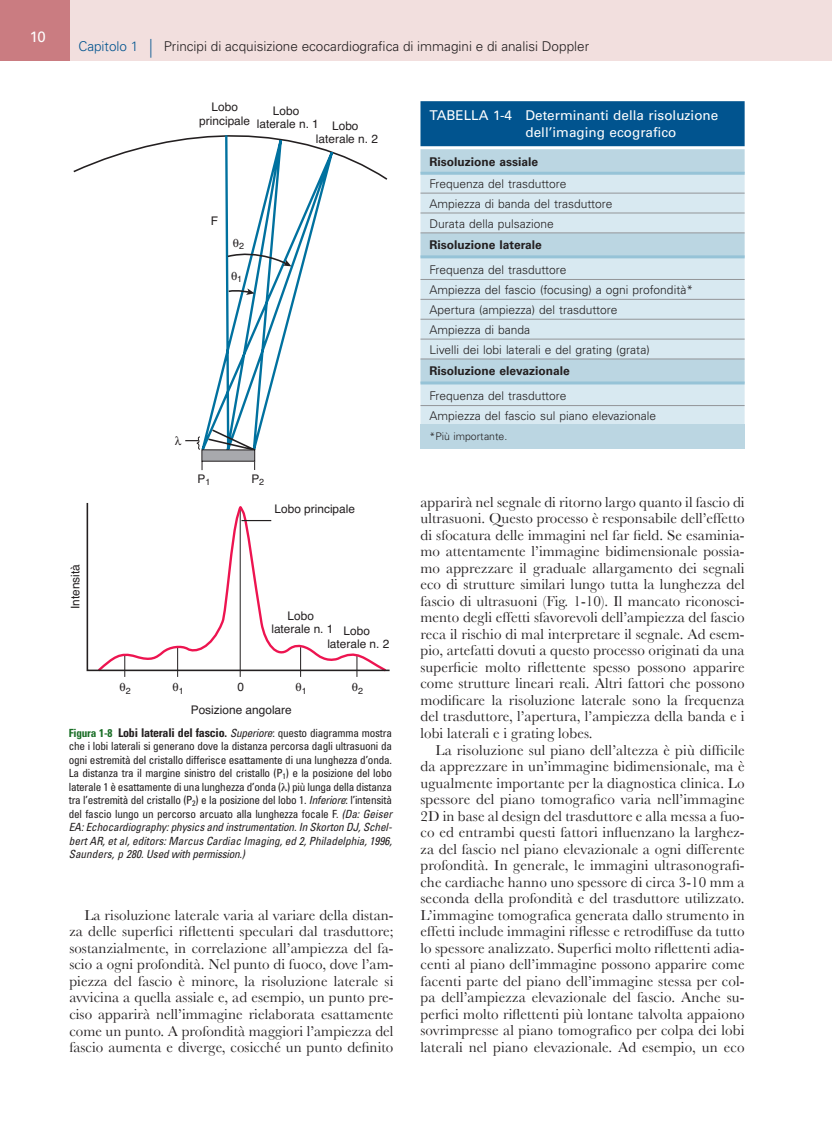
<style>
.page{position:relative;width:832px;height:1130px;background:#fff}
.page>*{position:absolute;margin:0;border:0;box-sizing:border-box;transform-origin:0 0}
.t1{font:15px/16.5px "Baskerville";letter-spacing:.005em;color:#231f20;text-align:justify}
.t2{font:15px "Univers";color:#fff}
.t3{font:300 13.5px "Univers";color:#231f20}
.t4{font:13.5px/17.2px "Univers";color:#fff}
.t5{font:300 12px/19.8px "Univers";color:#231f20}
.t6{font:700 condensed 12px "Univers";letter-spacing:-.02em;color:#231f20}
.t7{font:700 12px "Univers";color:#231f20}
.t8{font:11.85px/13.4px "Helvetica";color:#231f20;text-align:center}
.t9{font:condensed 11.25px/13.5px "Univers";letter-spacing:-.02em;color:#231f20}
.t10{font:300 10.5px "Univers";color:#231f20}
.t11{font:8.85px "Helvetica";color:#231f20}
.s1{color:#01548f}
.s2{font-size:18.75px;color:#01548f}
.s3{font-size:11.25px;color:#196e26}
.s4{font-weight:400;font-style:italic;font-size:11.25px}
.s5{font-weight:400;font-size:11.25px}
.s6{font-style:italic}
</style>
<div class="page">
<div style="left:6px;top:0;width:824px;height:61px;background:#f2dfde"></div>
<div style="left:0;top:0;width:69px;height:61px;background:#ca7c81"></div>
<hr style="left:830px;top:0;width:2px;height:61px;background:#f2dfde">
<svg style="left:73px;top:137px;width:315px;height:43px"></svg>
<svg style="left:193px;top:135px;width:149px;height:314px"></svg>
<svg style="left:227px;top:288px;width:28px;height:7px"></svg>
<svg style="left:207px;top:428px;width:62px;height:21px"></svg>
<svg style="left:201px;top:449px;width:55px;height:22px"></svg>
<svg style="left:86px;top:502px;width:303px;height:170px"></svg>
<svg style="left:124px;top:656px;width:1px;height:20px"></svg>
<hr style="left:241px;top:520px;width:30px;height:1px;background:#231f20">
<div style="left:420px;top:101px;width:324px;height:45px;background:#01548f"></div>
<svg style="left:420px;top:149px;width:324px;height:23px;background:#bbd6e2"></svg>
<svg style="left:420px;top:175px;width:324px;height:249px;background:#d2e5ed"></svg>
<hr style="left:420px;top:255px;width:324px;height:3px;background:#96c3d7">
<hr style="left:420px;top:381px;width:324px;height:3px;background:#96c3d7">
<hr style="left:420px;top:172px;width:324px;height:3px;background:#96c3d7">
<hr style="left:420px;top:193px;width:324px;height:1px;background:#939598">
<hr style="left:420px;top:212px;width:324px;height:1px;background:#939598">
<hr style="left:420px;top:279px;width:324px;height:1px;background:#939598">
<hr style="left:420px;top:299px;width:324px;height:1px;background:#939598">
<hr style="left:420px;top:319px;width:324px;height:1px;background:#939598">
<hr style="left:420px;top:339px;width:324px;height:1px;background:#939598">
<hr style="left:420px;top:232px;width:324px;height:1px;background:#939598">
<hr style="left:420px;top:358px;width:324px;height:1px;background:#939598">
<hr style="left:420px;top:405px;width:324px;height:1px;background:#939598">
<div style="left:420px;top:425px;width:324px;height:24px;background:#bbd6e2"></div>
<div style="left:420px;top:424px;width:324px;height:24px;background:#bbd6e2"></div>
<svg style="left:231px;top:272px;width:6px;height:8px"></svg>
<svg style="left:226px;top:238px;width:65px;height:28px"></svg>
<svg style="left:185px;top:436px;width:16px;height:14px"></svg>
<p class="t2" style="left:30px;top:27px;width:17px">10</p>
<p class="t3" style="left:78px;top:38px;width:512px"><span class="s1">Capitolo 1</span> <span class="s2">|</span> Principi di acquisizione ecocardiografica di immagini e di analisi Doppler</p>
<p class="t8" style="left:199px;top:101px;width:52px">Lobo principale</p>
<p class="t8" style="left:257px;top:104px;width:103px;text-align:left;text-indent:16px">Lobo<br>laterale n. 1 Lobo</p>
<p class="t8" style="left:316px;top:133px;width:64px">laterale n. 2</p>
<p class="t8" style="left:211px;top:215px;width:9px">F</p>
<p class="t11" style="left:239px;top:239px;width:6px">2</p>
<p class="t11" style="left:237px;top:272px;width:6px">1</p>
<p class="t8" style="left:69px;top:609px;width:46px;rotate:-90deg">Intensità</p>
<p class="t8" style="left:197px;top:472px;width:14px">P<sub>1</sub></p>
<p class="t8" style="left:251px;top:472px;width:14px">P<sub>2</sub></p>
<p class="t8" style="left:274px;top:502px;width:82px">Lobo principale</p>
<p class="t8" style="left:271px;top:609px;width:64px">Lobo laterale n. 1</p>
<p class="t8" style="left:327px;top:624px;width:64px">Lobo laterale n. 2</p>
<p class="t11" style="left:126px;top:683px;width:6px">2</p>
<p class="t11" style="left:179px;top:683px;width:6px">1</p>
<p class="t8" style="left:237px;top:680px;width:8px">0</p>
<p class="t11" style="left:302px;top:683px;width:6px">1</p>
<p class="t11" style="left:358px;top:683px;width:6px">2</p>
<p class="t8" style="left:191px;top:703px;width:103px">Posizione angolare</p>
<p class="t6" style="left:69px;top:725px;width:325px"><span class="s3">Figura 1-8</span> Lobi laterali del fascio. <span class="s4">Superiore</span><span class="s5">: questo diagramma mostra</span></p>
<p class="t9" style="left:69px;top:739px;width:325px">che i lobi laterali si generano dove la distanza percorsa dagli ultrasuoni da ogni estremità del cristallo differisce esattamente di una lunghezza d’onda.<br>La distanza tra il margine sinistro del cristallo (P<sub>1</sub>) e la posizione del lobo laterale 1 è esattamente di una lunghezza d’onda ( ) più lunga della distanza tra l’estremità del cristallo (P<sub>2</sub>) e la posizione del lobo 1. <span class="s6">Inferiore</span>: l’intensità del fascio lungo un percorso arcuato alla lunghezza focale F. <span class="s6">(Da: Geiser EA: Echocardiography: physics and instrumentation. In Skorton DJ, Schel&shy;bert AR, et al, editors: Marcus Cardiac Imaging, ed 2, Philadelphia, 1996, Saunders, p 280. Used with permission.)</span></p>
<p class="t1" style="left:69px;top:906px;width:326px;text-indent:15px">La risoluzione laterale varia al variare della distan&shy;za delle superfici riflettenti speculari dal trasduttore; sostanzialmente, in correlazione all’ampiezza del fa&shy;scio a ogni profondità. Nel punto di fuoco, dove l’am&shy;piezza del fascio è minore, la risoluzione laterale si avvicina a quella assiale e, ad esempio, un punto pre&shy;ciso apparirà nell’immagine rielaborata esattamente come un punto. A profondità maggiori l’ampiezza del fascio aumenta e diverge, cosicché un punto definito</p>
<p class="t4" style="left:525px;top:107px;width:194px;text-indent:-96px">TABELLA 1-4 Determinanti della risoluzione dell’imaging ecografico</p>
<p class="t7" style="left:429px;top:154px;width:110px">Risoluzione assiale</p>
<p class="t5" style="left:429px;top:174px;width:184px">Frequenza del trasduttore<br>Ampiezza di banda del trasduttore<br>Durata della pulsazione</p>
<p class="t7" style="left:429px;top:238px;width:114px">Risoluzione laterale</p>
<p class="t5" style="left:429px;top:260px;width:265px">Frequenza del trasduttore<br>Ampiezza del fascio (focusing) a ogni profondità* Apertura (ampiezza) del trasduttore<br>Ampiezza di banda<br>Livelli dei lobi laterali e del grating (grata)</p>
<p class="t7" style="left:429px;top:364px;width:142px">Risoluzione elevazionale</p>
<p class="t5" style="left:429px;top:386px;width:228px">Frequenza del trasduttore<br>Ampiezza del fascio sul piano elevazionale</p>
<p class="t10" style="left:429px;top:429px;width:79px">*Più importante.</p>
<p class="t1" style="left:420px;top:493px;width:326px">apparirà nel segnale di ritorno largo quanto il fascio di ultrasuoni. Questo processo è responsabile dell’effetto di sfocatura delle immagini nel far field. Se esaminia&shy;mo attentamente l’immagine bidimensionale possia&shy;mo apprezzare il graduale allargamento dei segnali eco di strutture similari lungo tutta la lunghezza del fascio di ultrasuoni (Fig. 1-10). Il mancato riconosci&shy;mento degli effetti sfavorevoli dell’ampiezza del fascio reca il rischio di mal interpretare il segnale. Ad esem&shy;pio, artefatti dovuti a questo processo originati da una superficie molto riflettente spesso possono apparire come strutture lineari reali. Altri fattori che possono modificare la risoluzione laterale sono la frequenza del trasduttore, l’apertura, l’ampiezza della banda e i lobi laterali e i grating lobes.</p>
<p class="t1" style="left:420px;top:741px;width:326px;text-indent:15px">La risoluzione sul piano dell’altezza è più difficile da apprezzare in un’immagine bidimensionale, ma è ugualmente importante per la diagnostica clinica. Lo spessore del piano tomografico varia nell’immagine 2D in base al design del trasduttore e alla messa a fuo&shy;co ed entrambi questi fattori influenzano la larghez&shy;za del fascio nel piano elevazionale a ogni differente profondità. In generale, le immagini ultrasonografi&shy;che cardiache hanno uno spessore di circa 3-10 mm a seconda della profondità e del trasduttore utilizzato.<br>L’immagine tomografica generata dallo strumento in effetti include immagini riflesse e retrodiffuse da tutto lo spessore analizzato. Superfici molto riflettenti adia&shy;centi al piano dell’immagine possono apparire come facenti parte del piano dell’immagine stessa per col&shy;pa dell’ampiezza elevazionale del fascio. Anche su&shy;perfici molto riflettenti più lontane talvolta appaiono sovrimpresse al piano tomografico per colpa dei lobi laterali nel piano elevazionale. Ad esempio, un eco</p>
</div>
